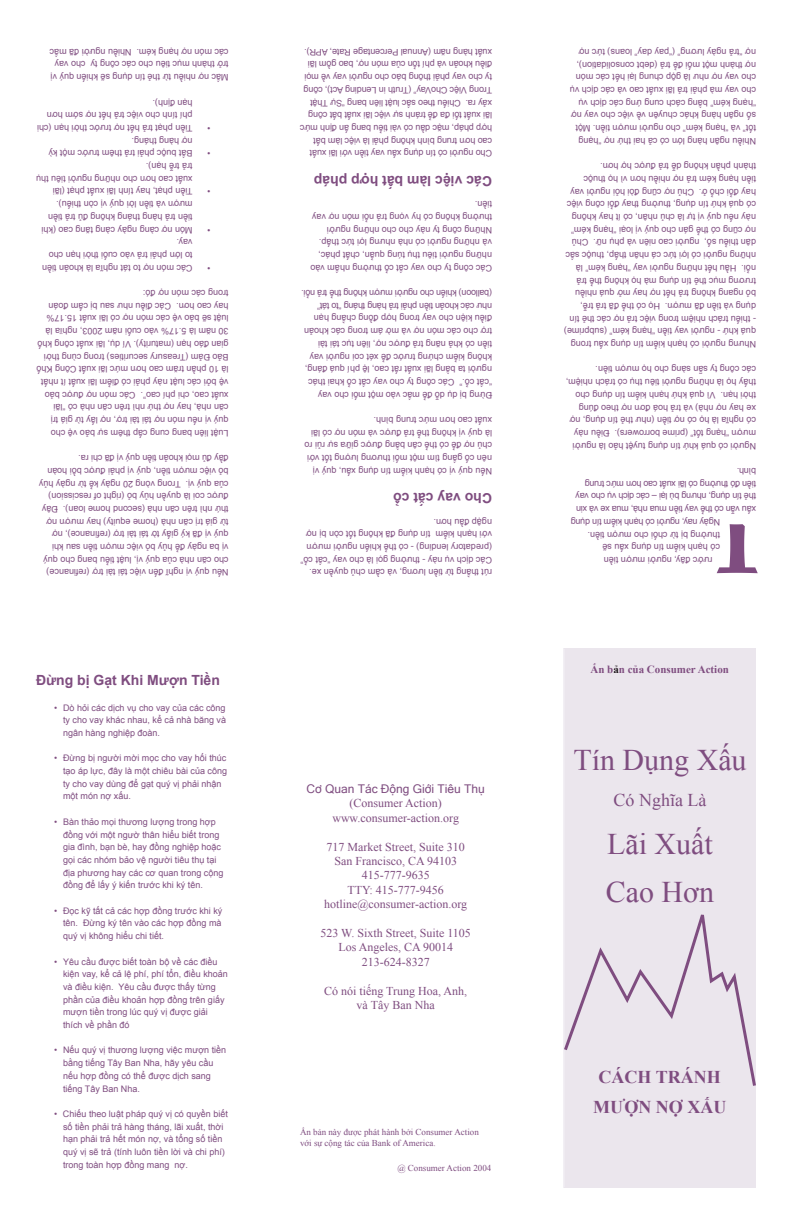
<style>
.page{position:relative;width:792px;height:1224px;background:#fff}
.page>*{position:absolute;margin:0;border:0;box-sizing:border-box;transform-origin:0 0}
.t1{font:700 72px "Bremen BT";color:#7f4d80}
.t2{font:30px/48px "Times New Roman";color:#7f4d80}
.t3{font:700 18px/30px "Times New Roman";color:#7f4d80;text-align:center}
.t4{font:18px "Times New Roman";color:#7f4d80}
.t5{font:700 14px "Arial";color:#7f4d80}
.t6{font:12px/14.4px "Times New Roman";color:#7f4d80;text-align:center}
.t7{font:12px "Microsoft Sans Serif";color:#7f4d80}
.t8{font:700 11px "Times New Roman";color:#7f4d80}
.t9{font:9px/12.7px "Arial";color:#7f4d80}
.t10{font:9px "Arial";letter-spacing:-.025em;color:#7f4d80}
.t11{font:9px/10.8px "Times New Roman";color:#7f4d80}
.s1{color:#1f181c}
</style>
<div class="page">
<div style="left:563px;top:648px;width:193px;height:540px;background:#ebe6ed"></div>
<div style="left:564px;top:915px;width:192px;height:171px;background:#ebe6ed"></div>
<div style="left:614px;top:665px;width:5px;height:8px;background:#ebe6ed"></div>
<p class="t9" style="left:229px;top:84px;width:180px;rotate:-180deg">Mắc nợ nhiều từ thẻ tín dụng sẽ khiến quý vị trở thành mục tiêu cho các công ty cho vay các món nợ hạng kém. Nhiều người đã mắc</p>
<p class="t9" style="left:193px;top:122px;width:147px;rotate:-180deg">phí tính cho việc trả hết nợ sớm hơn hạn định).</p>
<p class="t9" style="left:193px;top:147px;width:157px;rotate:-180deg">nợ hàng tháng.<br>Tiền phạt trả hết nợ trước thời hạn (chi</p>
<p class="t9" style="left:211px;top:134px;width:5px;rotate:-180deg">•</p>
<p class="t9" style="left:193px;top:185px;width:158px;rotate:-180deg">xuất cao hơn cho những người tiêu thụ trả trễ hạn).<br>Bắt buộc phải trả thêm trước một kỳ</p>
<p class="t9" style="left:211px;top:160px;width:5px;rotate:-180deg">•</p>
<p class="t9" style="left:193px;top:223px;width:146px;rotate:-180deg">tiền trả hàng tháng không đủ trả tiền mượn và tiền lời quý vị còn thiếu).<br>Tiền phạt, hay tính lãi xuất phạt (lãi</p>
<p class="t9" style="left:211px;top:198px;width:5px;rotate:-180deg">•</p>
<p class="t9" style="left:193px;top:261px;width:152px;rotate:-180deg">to lớn phải trả vào cuối thời hạn cho vay.<br>Món nợ càng ngày càng tăng cao (khi</p>
<p class="t9" style="left:211px;top:236px;width:5px;rotate:-180deg">•</p>
<p class="t9" style="left:193px;top:274px;width:152px;rotate:-180deg">Các món nợ to tát nghĩa là khoản tiền</p>
<p class="t9" style="left:211px;top:274px;width:5px;rotate:-180deg">•</p>
<p class="t9" style="left:229px;top:439px;width:194px;rotate:-180deg">Luật liên bang cung cấp thêm sự bảo vệ cho quý vị nếu món nợ tái tài trợ, nợ lấy từ giá trị căn nhà, hay nợ thứ nhì trên căn nhà có “lãi xuất cao, chi phí cao”. Các món nợ được bảo vệ bởi các luật này phải có điểm lãi xuất ít nhất là 10 phần trăm cao hơn mức lãi xuất Công Khố Bảo Đảm (Treasury securities) trong cùng thời gian đáo hạn (maturity). Ví dụ, lãi xuất công khố 30 năm là 5.17% vào cuối năm 2003, nghïa là luật sẽ bảo vệ các món nợ có lãi xuất 15.17% hay cao hơn. Các điều như sau bị cấm đoán trong các món nợ đó:</p>
<p class="t9" style="left:229px;top:579px;width:191px;rotate:-180deg">Nếu quý vị nghĩ đến việc tái tài trợ (refinance) cho căn nhà của quý vị, luật tiểu bang cho quý vị ba ngày để hủy bỏ việc mượn tiền sau khi quý vị đã ký giấy tờ tái tài trợ (refinance), nợ<br>từ giá trị căn nhà (home equity) hay mượn nợ thứ nhì trên căn nhà (second home loan). Đây được coi là quyền hủy bỏ (right of rescission) của quý vị. Trong vòng 20 ngày kể từ ngày hủy bỏ việc mượn tiền, quý vị phải được bồi hoàn đầy đủ mọi khoản tiền quý vị đã chi ra.</p>
<h3 class="t5" style="left:36px;top:671px;width:185px">Đừng bị Gạt Khi Mượn Tiền</h3>
<p class="t9" style="left:63px;top:701px;width:165px;text-align:justify;text-indent:-9px">• Dò hỏi các dịch vụ cho vay của các công ty cho vay khác nhau, kể cả nhà băng và ngân hàng nghiệp đoàn.</p>
<p class="t9" style="left:63px;top:752px;width:166px;text-indent:-9px">• Đừng bị người mời mọc cho vay hối thúc tạo áp lực, đây là một chiêu bài của công ty cho vay dùng để gạt quý vị phải nhận một món nợ xấu.</p>
<p class="t9" style="left:63px;top:815px;width:162px;text-indent:-9px">• Bàn thảo mọi thương lượng trong hợp đồng với một ngườ thân hiểu biết trong gia đình, bạn bè, hay đồng nghiệp hoặc gọi các nhóm bảo vệ người tiêu thụ tại địa phương hay các cơ quan trong cộng đồng để lấy ý kiến trước khi ký tên.</p>
<p class="t9" style="left:63px;top:904px;width:161px;text-align:justify;text-indent:-9px">• Đọc kỹ tất cả các hợp đồng trước khi ký tên. Đừng ký tên vào các hợp đồng mà quý vị không hiểu chi tiết.</p>
<p class="t9" style="left:63px;top:955px;width:166px;text-indent:-9px">• Yêu cầu được biết toàn bộ về các điều kiện vay, kể cả lệ phí, phí tổn, điều khoản và điều kiện. Yêu cầu được thấy từng phần của điều khoản hợp đồng trên giấy mượn tiền trong lúc quý vị được giải thích về phần đó</p>
<p class="t9" style="left:63px;top:1044px;width:165px;text-indent:-9px">• Nếu quý vị thương lượng việc mượn tiền bằng tiếng Tây Ban Nha, hãy yêu cầu nếu hợp đồng có thể được dịch sang tiếng Tây Ban Nha.</p>
<p class="t9" style="left:63px;top:1108px;width:166px;text-indent:-9px">• Chiếu theo luật pháp quý vị có quyền biết số tiền phải trả hàng tháng, lãi xuất, thời hạn phải trả hết món nợ, và tổng số tiền quý vị sẽ trả (tính luôn tiền lời và chi phí) trong toàn hợp đồng mang nợ.</p>
<p class="t9" style="left:492px;top:160px;width:193px;rotate:-180deg">Cho người có tín dụng xấu vay tiền với lãi xuất cao hơn trung bình không phải là việc làm bất hợp pháp, mặc dầu có vài tiểu bang ấn định mức lãi xuất tối đa để tránh sự việc lãi xuất bất công xảy ra. Chiếu theo sắc luật liên bang “Sự Thật Trong Việc ChoVay” (Truth in Lending Act), công ty cho vay phải thông báo cho người vay về mọi điều khoản và phí tổn của món nợ, bao gồm lãi xuất hàng năm (Annual Percentage Rate, APR).</p>
<h3 class="t5" style="left:492px;top:190px;width:180px;rotate:-180deg">Các việc làm bất hợp pháp</h3>
<p class="t9" style="left:492px;top:274px;width:183px;rotate:-180deg">Các công ty cho vay cắt cổ thường nhắm vào những người tiêu thụ túng quẩn, chất phác, và những người có nhà nhưng lợi tức thấp.<br>Những công ty này cho cho những người thường không có hy vọng trả nổi món nợ vay tiền.</p>
<p class="t9" style="left:492px;top:401px;width:192px;rotate:-180deg">Đừng bị dụ dỗ để mắc vào một mối cho vay “cắt cổ.” Các công ty cho vay cắt cổ khai thác người ta bằng lãi xuất rất cao, lệ phí quá đáng, không kiểm chứng trước để xét coi người vay tiền có khả năng trả được nợ, liên tục tái tài<br>trợ cho các món nợ và mờ ám trong các khoản điều kiện cho vay trong hợp đồng chẳng hạn như các khoản tiền phải trả hàng tháng “to tát” (balloon) khiến cho người mượn không thể trả nổi.</p>
<p class="t9" style="left:492px;top:477px;width:189px;rotate:-180deg">Nếu quý vị có hạnh kiểm tín dụng xấu, quý vị nên cố gắng tìm một mối thương lượng tốt với chủ nợ để có thể cân bằng được giữa sự rủi ro là quý vị không thể trả được và món nợ có lãi xuất cao hơn mức trung bình.</p>
<h3 class="t5" style="left:492px;top:507px;width:100px;rotate:-180deg">Cho vay cắt cổ</h3>
<p class="t9" style="left:492px;top:579px;width:193px;rotate:-180deg">rút thẳng từ tiền lương, và cầm chủ quyền xe.<br>Các dịch vụ này - thường gọi là cho vay “cắt cổ” (predatory lending) - có thể khiến người mượn với hạnh kiểm tín dụng đã không tốt còn bị nợ ngập đầu hơn.</p>
<h3 class="t7" style="left:307px;top:782px;width:180px">Cơ Quan Tác Động Giới Tiêu Thụ</h3>
<h3 class="t6" style="left:332px;top:796px;width:128px">(Consumer Action) www.consumer-action.org</h3>
<h3 class="t6" style="left:324px;top:839px;width:144px">717 Market Street, Suite 310<br>San Francisco, CA 94103<br>415-777-9635<br>TTY: 415-777-9456 hotline@consumer-action.org</h3>
<h3 class="t6" style="left:320px;top:926px;width:152px">523 W. Sixth Street, Suite 1105<br>Los Angeles, CA 90014<br>213-624-8327</h3>
<h3 class="t6" style="left:324px;top:983px;width:145px">Có nói tiếng Trung Hoa, Anh, và Tây Ban Nha</h3>
<p class="t11" style="left:300px;top:1127px;width:180px">Ấn bản này được phát hành bởi Consumer Action với sự cộng tác của Bank of America.</p>
<p class="t11" style="left:397px;top:1163px;width:96px">@ Consumer Action 2004</p>
<p class="t9" style="left:756px;top:147px;width:188px;rotate:-180deg">Nhiều ngân hàng lớn có cả hai thứ nợ “hạng tốt” và “hạng kém” cho người mượn tiền. Một số ngân hàng khác chuyên về việc cho vay nợ “hạng kém” bằng cách cung ứng các dịch vụ cho vay mà phải trả lãi xuất cao và các dịch vụ cho vay nợ như là gộp chung lại hết các món nợ thành một mối để trả (debt consolidation), nợ “trả ngày lương” (“pay day” loans) tức nợ</p>
<p class="t9" style="left:756px;top:325px;width:192px;rotate:-180deg">- thiếu trách nhiệm trong việc trả nợ các thẻ tín dụng và tiền đã mượn. Họ có thể đã trả trễ,<br>bỏ ngang không trả hết nợ hay mở quá nhiều trương mục thẻ tín dụng mà họ không thể trả nổi. Hầu hết những người vay “hạng kém” là những người có lợi tức cá nhân thấp, thuộc sắc dân thiểu số, người cao niên và phụ nữ. Chủ nợ cũng có thể gán cho quý vị loại “hạng kém” này nếu quý vị tự là chủ nhân, có ít hay không có quá khứ tín dụng, thường thay đổi công việc hay đổi chổ ở. Chủ nợ cũng đòi hỏi người vay tiền hạng kém trả nợ nhiều hơn vì họ thuộc thành phần không dễ trả được hợ hơn.</p>
<p class="t9" style="left:756px;top:350px;width:193px;rotate:-180deg">Nhưng người có hạnh kiểm tín dụng xấu trong quá khứ - người vay tiền “hạng kém” (subprime)</p>
<p class="t9" style="left:756px;top:452px;width:192px;rotate:-180deg">Người có quá khứ tín dụng tuyệt hảo là người mượn “hạng tốt” (prime borrowers). Điều này có nghĩa là họ có nợ tiền (như thẻ tín dụng, nợ xe hay nợ nhà) và trả hoá đơn nợ theo đúng thời hạn. Vì quá khứ hạnh kiểm tín dụng cho thấy họ là những người tiêu thụ có trách nhiệm, các công ty sẵn sàng cho họ mượn tiền.</p>
<p class="t9" style="left:756px;top:477px;width:21px;rotate:-180deg">bình.</p>
<p class="t10" style="left:756px;top:490px;width:173px;rotate:-180deg">tiền đó thường có lãi xuất cao hơn mức trung</p>
<p class="t10" style="left:756px;top:503px;width:182px;rotate:-180deg">thẻ tín dụng, nhưng bù lại – các dịch vụ cho vay</p>
<p class="t10" style="left:756px;top:515px;width:181px;rotate:-180deg">xấu vẫn có thể vay tiền mua nhà, mua xe và xin</p>
<p class="t10" style="left:720px;top:528px;width:151px;rotate:-180deg">Ngày nay, người có hạnh kiểm tín dụng</p>
<h1 class="t1" style="left:756px;top:594px;width:39px;rotate:-180deg">T</h1>
<p class="t9" style="left:720px;top:541px;width:134px;rotate:-180deg">thường bị từ chối cho mượn tiền.</p>
<p class="t9" style="left:720px;top:554px;width:119px;rotate:-180deg">có hạnh kiểm tín dụng xấu sẽ</p>
<p class="t9" style="left:712px;top:566px;width:110px;rotate:-180deg">rước đây, người mượn tiền</p>
<p class="t8" style="left:590px;top:661px;width:140px">Ấn b<span class="s1">ả</span>n của Consumer Action</p>
<h2 class="t2" style="left:573px;top:735px;width:175px">Tín Dụng Xấu</h2>
<h3 class="t4" style="left:614px;top:788px;width:94px">Có Nghĩa Là</h3>
<h2 class="t2" style="left:606px;top:819px;width:110px">Lãi Xuất<br>Cao Hơn</h2>
<h3 class="t3" style="left:593px;top:1062px;width:135px">CÁCH TRÁNH<br>MƯỢN NỢ XẤU</h3>
</div>
